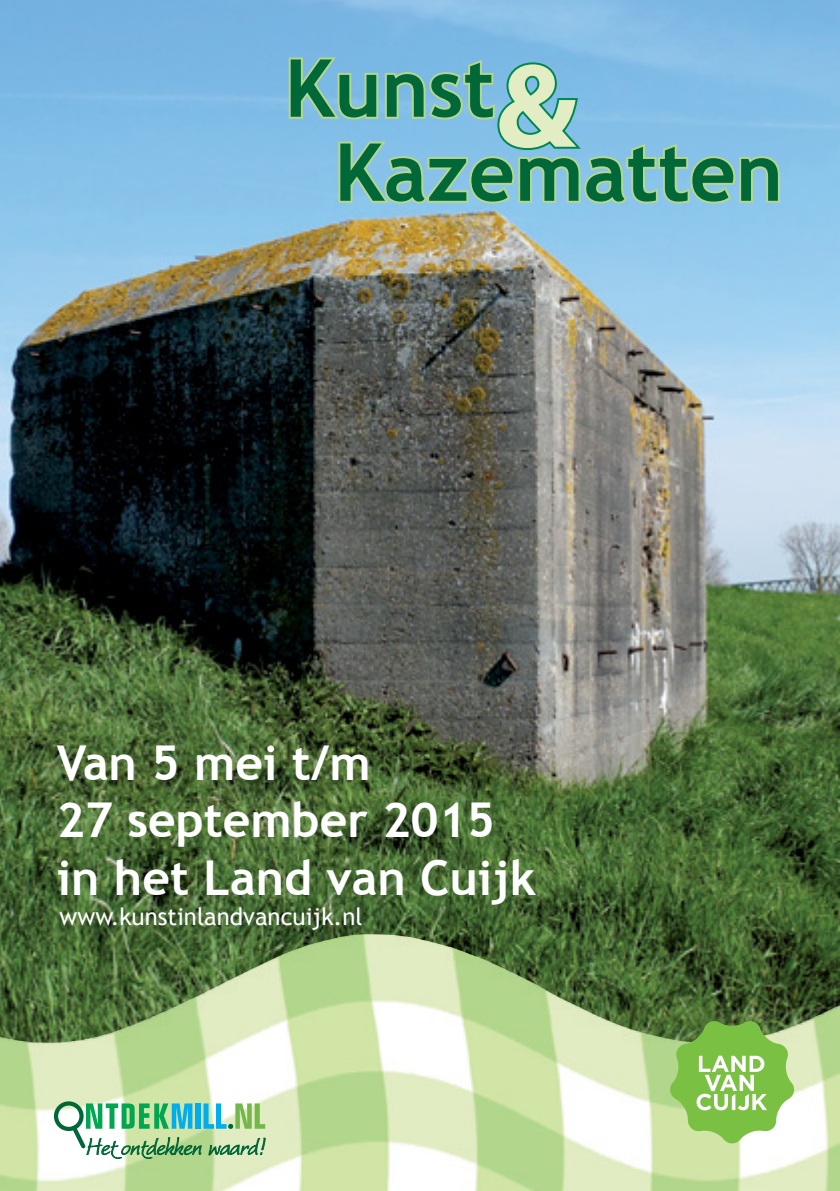
<style>
.page{position:relative;width:840px;height:1191px;background:#fff}
.page>*{position:absolute;margin:0;border:0;box-sizing:border-box;transform-origin:0 0}
.t1{font:700 80px/84px "Trebuchet MS";color:#006838}
.t2{font:700 48px/57.6px "Trebuchet MS";color:#fff}
.t3{font:24px "Trebuchet MS";color:#fff}
.s1{font-family:"Myriad Pro";font-size:120px;color:#e2edc3}
</style>
<div class="page">
<img style="left:0;top:1104px;width:839px;height:87px">
<img style="left:0;top:0;width:839px;height:1104px">
<svg style="left:669px;top:1020px;width:124px;height:123px;background:#97c86e"></svg>
<div style="left:54px;top:1101px;width:30px;height:30px;border:4px solid #006838;border-radius:50%"></div>
<svg style="left:68px;top:1103px;width:197px;height:55px"></svg>
<svg style="left:286px;top:55px;width:495px;height:151px;background:#89c2d1"></svg>
<h1 class="t1" style="left:334px;top:46px;width:450px;text-indent:-50px">Kunst<span class="s1">&amp;<br></span>Kazematten</h1>
<p class="t2" style="left:57px;top:734px;width:480px">Van 5 mei t/m<br>27 september 2015 in het Land van Cuijk</p>
<p class="t3" style="left:60px;top:902px;width:304px">www.kunstinlandvancuijk.nl</p>
</div>
